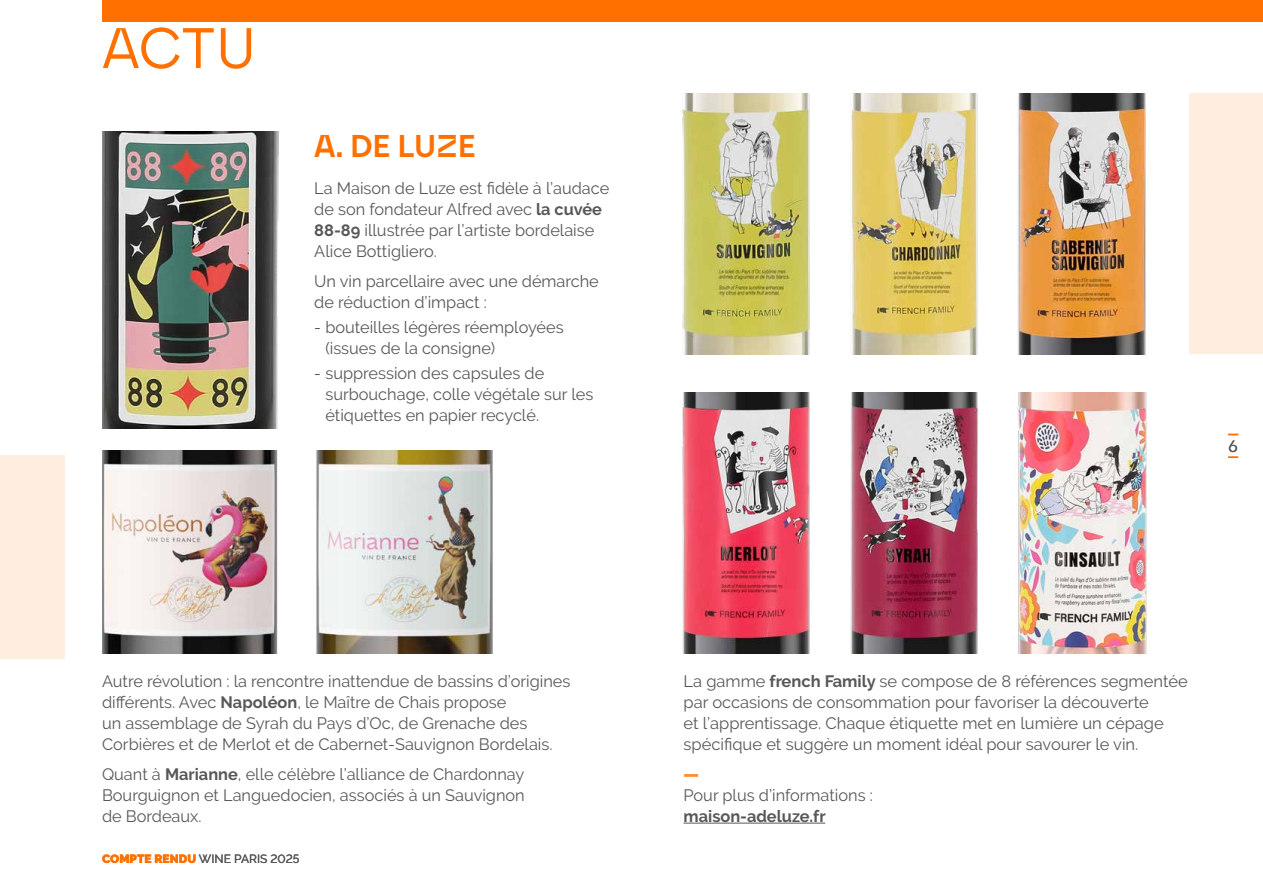
<style>
.page{position:relative;width:1263px;height:893px;background:#fff}
.page>*{position:absolute;margin:0;border:0;box-sizing:border-box;transform-origin:0 0}
.t1{font:57px "Safiro";color:#ff7000}
.t2{font:600 31.5px "Safiro";color:#ff7000}
.t3{font:16.5px/21px "Raleway";color:#58585a}
.t4{font:700 16.5px "Raleway";color:#58585a}
.t5{font:900 16.5px "Raleway";color:#ff8d33}
.t6{font:16.5px "Safiro";color:#58585a}
.t7{font:500 12px "Raleway";color:#58585a}
.s1{font-weight:700}
.s2{font-weight:900;color:#ff7000}
</style>
<div class="page">
<div style="left:1189px;top:93px;width:74px;height:261px;background:#ffeee0"></div>
<hr style="left:684px;top:823px;width:141px;height:1px;background:#58585a">
<img style="left:102px;top:131px;width:176px;height:297px">
<img style="left:682px;top:93px;width:128px;height:261px">
<img style="left:682px;top:393px;width:128px;height:260px">
<img style="left:851px;top:93px;width:127px;height:261px">
<img style="left:850px;top:393px;width:128px;height:260px">
<img style="left:1017px;top:93px;width:129px;height:261px">
<img style="left:1017px;top:393px;width:130px;height:260px">
<img style="left:102px;top:450px;width:176px;height:203px">
<img style="left:316px;top:450px;width:176px;height:203px">
<div style="left:102px;top:0;width:1161px;height:21px;background:#ff7000"></div>
<div style="left:0;top:455px;width:64px;height:203px;background:#ffeee0"></div>
<svg style="left:1228px;top:456px;width:10px;height:2px"></svg>
<h1 class="t1" style="left:102px;top:15px;width:155px">ACTU</h1>
<h2 class="t2" style="left:314px;top:128px;width:163px">A. DE LUZE</h2>
<p class="t3" style="left:314px;top:178px;width:296px">La Maison de Luze est fidèle à l’audace de son fondateur Alfred avec <span class="s1">la cuvée 88-89</span> illustrée par l’artiste bordelaise Alice Bottigliero.</p>
<p class="t3" style="left:314px;top:270px;width:286px">Un vin parcellaire avec une démarche de réduction d’impact :</p>
<p class="t3" style="left:325px;top:317px;width:240px;text-indent:-11px">- bouteilles légères réemployées (issues de la consigne)</p>
<p class="t3" style="left:325px;top:363px;width:269px;text-indent:-11px">- suppression des capsules de surbouchage, colle végétale sur les étiquettes en papier recyclé.</p>
<p class="t6" style="left:1228px;top:437px;width:11px">6</p>
<p class="t3" style="left:102px;top:671px;width:470px">Autre révolution : la rencontre inattendue de bassins d’origines différents. Avec <span class="s1">Napoléon</span>, le Maître de Chais propose<br>un assemblage de Syrah du Pays d’Oc, de Grenache des Corbières et de Merlot et de Cabernet-Sauvignon Bordelais.</p>
<p class="t3" style="left:102px;top:763px;width:424px;text-align:justify">Quant à <span class="s1">Marianne</span>, elle célèbre l’alliance de Chardonnay Bourguignon et Languedocien, associés à un Sauvignon de Bordeaux.</p>
<p class="t7" style="left:102px;top:852px;width:199px"><span class="s2">COMPTE RENDU</span> WINE PARIS 2025</p>
<p class="t3" style="left:684px;top:671px;width:506px">La gamme <span class="s1">french Family</span> se compose de 8 références segmentée par occasions de consommation pour favoriser la découverte<br>et l’apprentissage. Chaque étiquette met en lumière un cépage spécifique et suggère un moment idéal pour savourer le vin.</p>
<p class="t5" style="left:684px;top:764px;width:17px">—</p>
<p class="t3" style="left:684px;top:784px;width:191px">Pour plus d’informations :</p>
<p class="t4" style="left:684px;top:807px;width:144px">maison-adeluze.fr</p>
</div>
